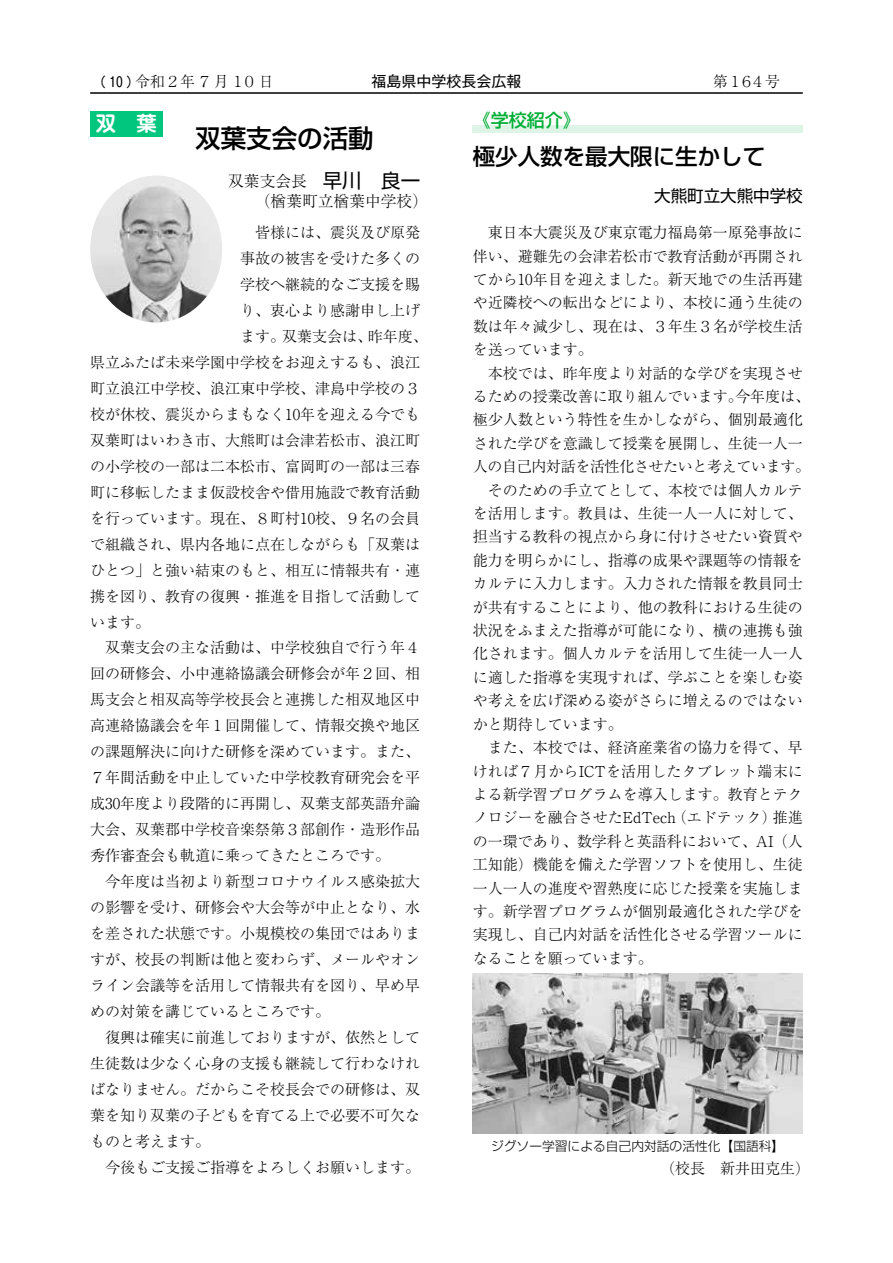
<style>
.page{position:relative;width:893px;height:1263px;background:#fff}
.page>*{position:absolute;margin:0;border:0;box-sizing:border-box;transform-origin:0 0}
.t1{font:500 25.5px "Shin Go Pro";color:#000}
.t2{font:500 22.5px "Shin Go Pro";color:#000}
.t3{font:700 20.25px "Shin M Go Pro De";color:#fff}
.t4{font:500 18px "Shin Go Pro";color:#00af36}
.t5{font:16.5px "Shin Go Pro";color:#000}
.t6{font:300 15.75px/20.7px "Ryumin Pro";color:#000}
.t7{font:300 15px/23.4px "Ryumin Pro";color:#000}
.t8{font:300 15px "Ryumin Pro";letter-spacing:.06em;color:#000}
.t9{font:15px "Gothic MB101 Pro";color:#000}
.t10{font:300 12.75px "Shin Go Pro";color:#000}
.s1{font-family:"Gothic MB101 Pro";font-weight:400;font-size:13.5px}
.s2{font-family:"Shin Go Pro";font-weight:400;font-size:19.5px}
</style>
<div class="page">
<img style="left:473px;top:974px;width:330px;height:159px">
<img style="left:90px;top:176px;width:132px;height:146px">
<div style="left:90px;top:111px;width:72px;height:25px;background:#00c77d"></div>
<div style="left:473px;top:125px;width:330px;height:8px;background:#def4e6"></div>
<hr style="left:90px;top:92px;width:713px;height:2px;background:#000">
<p class="t8" style="left:92px;top:69px;width:183px"><span class="s1">（ 10 ）</span>令和２年７月１０日</p>
<p class="t9" style="left:371px;top:69px;width:151px">福島県中学校長会広報</p>
<p class="t7" style="left:713px;top:68px;width:69px">第１６４号</p>
<h3 class="t3" style="left:96px;top:107px;width:62px">双　葉</h3>
<h1 class="t1" style="left:195px;top:118px;width:180px">双葉支会の活動</h1>
<p class="t6" style="left:255px;top:169px;width:175px;text-indent:-27px">双葉支会長　<span class="s2">早川　良一</span>（楢葉町立楢葉中学校）</p>
<p class="t7" style="left:240px;top:220px;width:182px">　皆様には、震災及び原発</p>
<p class="t7" style="left:240px;top:246px;width:182px">事故の被害を受けた多くの</p>
<p class="t7" style="left:240px;top:272px;width:182px">学校へ継続的なご支援を賜</p>
<p class="t7" style="left:240px;top:298px;width:182px">り、衷心より感謝申し上げ</p>
<p class="t7" style="left:240px;top:323px;width:189px">ます。双葉支会は、昨年度、</p>
<p class="t7" style="left:90px;top:349px;width:332px">県立ふたば未来学園中学校をお迎えするも、浪江</p>
<p class="t7" style="left:90px;top:375px;width:332px">町立浪江中学校、浪江東中学校、津島中学校の３</p>
<p class="t7" style="left:90px;top:401px;width:332px">校が休校、震災からまもなく10年を迎える今でも</p>
<p class="t7" style="left:90px;top:427px;width:332px">双葉町はいわき市、大熊町は会津若松市、浪江町</p>
<p class="t7" style="left:90px;top:453px;width:332px">の小学校の一部は二本松市、富岡町の一部は三春</p>
<p class="t7" style="left:90px;top:479px;width:332px">町に移転したまま仮設校舎や借用施設で教育活動</p>
<p class="t7" style="left:90px;top:505px;width:332px">を行っています。現在、８町村10校、９名の会員</p>
<p class="t7" style="left:90px;top:531px;width:332px">で組織され、県内各地に点在しながらも｢双葉は</p>
<p class="t7" style="left:90px;top:557px;width:332px">ひとつ｣と強い結束のもと、相互に情報共有・連</p>
<p class="t7" style="left:90px;top:583px;width:332px">携を図り、教育の復興・推進を目指して活動して</p>
<p class="t7" style="left:90px;top:609px;width:61px">います。</p>
<p class="t7" style="left:90px;top:635px;width:332px">　双葉支会の主な活動は、中学校独自で行う年４</p>
<p class="t7" style="left:90px;top:661px;width:332px">回の研修会、小中連絡協議会研修会が年２回、相</p>
<p class="t7" style="left:90px;top:687px;width:332px">馬支会と相双高等学校長会と連携した相双地区中</p>
<p class="t7" style="left:90px;top:713px;width:332px">高連絡協議会を年１回開催して、情報交換や地区</p>
<p class="t7" style="left:90px;top:739px;width:332px">の課題解決に向けた研修を深めています。また、</p>
<p class="t7" style="left:90px;top:765px;width:332px">７年間活動を中止していた中学校教育研究会を平</p>
<p class="t7" style="left:90px;top:791px;width:332px">成30年度より段階的に再開し、双葉支部英語弁論</p>
<p class="t7" style="left:90px;top:817px;width:332px">大会、双葉郡中学校音楽祭第３部創作・造形作品</p>
<p class="t7" style="left:90px;top:842px;width:302px">秀作審査会も軌道に乗ってきたところです。</p>
<p class="t7" style="left:90px;top:868px;width:332px">　今年度は当初より新型コロナウイルス感染拡大</p>
<p class="t7" style="left:90px;top:894px;width:332px">の影響を受け、研修会や大会等が中止となり、水</p>
<p class="t7" style="left:90px;top:920px;width:332px">を差された状態です。小規模校の集団ではありま</p>
<p class="t7" style="left:90px;top:946px;width:332px">すが、校長の判断は他と変わらず、メールやオン</p>
<p class="t7" style="left:90px;top:972px;width:332px">ライン会議等を活用して情報共有を図り、早め早</p>
<p class="t7" style="left:90px;top:998px;width:241px">めの対策を講じているところです。</p>
<p class="t7" style="left:90px;top:1024px;width:332px">　復興は確実に前進しておりますが、依然として</p>
<p class="t7" style="left:90px;top:1050px;width:332px">生徒数は少なく心身の支援も継続して行わなけれ</p>
<p class="t7" style="left:90px;top:1076px;width:332px">ばなりません。だからこそ校長会での研修は、双</p>
<p class="t7" style="left:90px;top:1102px;width:332px">葉を知り双葉の子どもを育てる上で必要不可欠な</p>
<p class="t7" style="left:90px;top:1128px;width:121px">ものと考えます。</p>
<p class="t7" style="left:90px;top:1154px;width:332px">　今後もご支援ご指導をよろしくお願いします。</p>
<p class="t4" style="left:473px;top:105px;width:109px">《学校紹介》</p>
<h2 class="t2" style="left:473px;top:138px;width:294px">極少人数を最大限に生かして</h2>
<p class="t5" style="left:654px;top:182px;width:150px">大熊町立大熊中学校</p>
<p class="t7" style="left:473px;top:220px;width:339px">　東日本大震災及び東京電力福島第一原発事故に伴い、避難先の会津若松市で教育活動が再開されてから10年目を迎えました。新天地での生活再建や近隣校への転出などにより、本校に通う生徒の数は年々減少し、現在は、３年生３名が学校生活を送っています。<br>　本校では、昨年度より対話的な学びを実現させるための授業改善に取り組んでいます。今年度は、極少人数という特性を生かしながら、個別最適化された学びを意識して授業を展開し、生徒一人一人の自己内対話を活性化させたいと考えています。　そのための手立てとして、本校では個人カルテを活用します。教員は、生徒一人一人に対して、担当する教科の視点から身に付けさせたい資質や能力を明らかにし、指導の成果や課題等の情報をカルテに入力します。入力された情報を教員同士が共有することにより、他の教科における生徒の状況をふまえた指導が可能になり、横の連携も強化されます。個人カルテを活用して生徒一人一人に適した指導を実現すれば、学ぶことを楽しむ姿や考えを広げ深める姿がさらに増えるのではないかと期待しています。<br>　また、本校では、経済産業省の協力を得て、早ければ７月からICTを活用したタブレット端末による新学習プログラムを導入します。教育とテクノロジーを融合させたEdTech（エドテック）推進の一環であり、数学科と英語科において、AI（人工知能）機能を備えた学習ソフトを使用し、生徒一人一人の進度や習熟度に応じた授業を実施します。新学習プログラムが個別最適化された学びを実現し、自己内対話を活性化させる学習ツールになることを願っています。</p>
<p class="t10" style="left:491px;top:1136px;width:295px">ジグソー学習による自己内対話の活性化【国語科】</p>
<p class="t7" style="left:660px;top:1156px;width:144px">（校長　新井田克生）</p>
</div>
